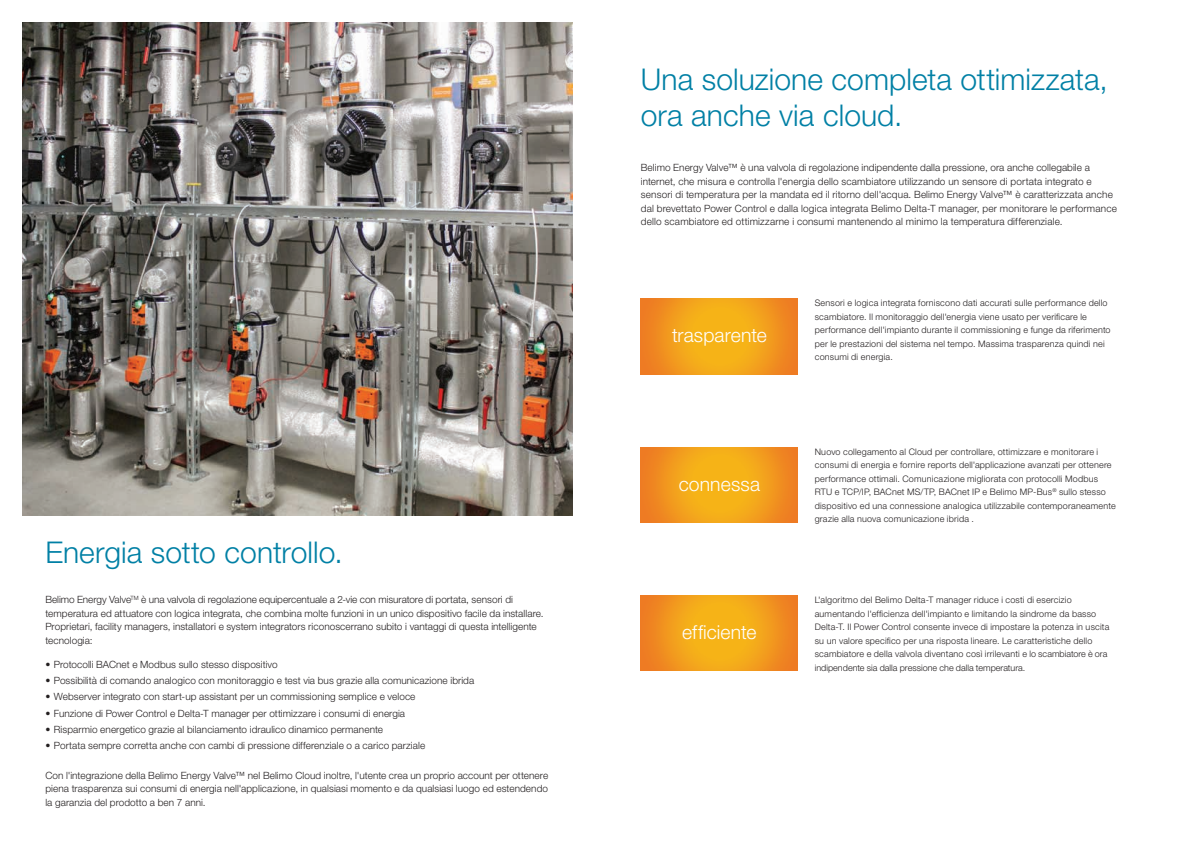
<style>
.page{position:relative;width:1191px;height:842px;background:#fff}
.page>*{position:absolute;margin:0;border:0;box-sizing:border-box;transform-origin:0 0}
.t1{font:300 30px/35.5px "Helvetica Neue LT Std";letter-spacing:.005em;color:#0180a5}
.t2{font:300 19.3px "Helvetica Neue LT Std";letter-spacing:.005em;color:#fff}
.t3{font:300 10px/13.5px "Helvetica Neue LT Std";letter-spacing:.005em;color:#231f20}
.t4{font:300 9px/13.5px "Helvetica Neue LT Std";letter-spacing:.02em;color:#231f20}
</style>
<div class="page">
<img style="left:641px;top:298px;width:157px;height:76px">
<img style="left:641px;top:595px;width:157px;height:76px">
<img style="left:641px;top:447px;width:157px;height:76px">
<img style="left:23px;top:23px;width:550px;height:493px">
<h1 class="t1" style="left:45px;top:533px;width:299px">Energia sotto controllo.</h1>
<p class="t3" style="left:45px;top:592px;width:500px">Belimo Energy Valve<sup>TM</sup> è una valvola di regolazione equipercentuale a 2-vie con misuratore di portata, sensori di temperatura ed attuatore con logica integrata, che combina molte funzioni in un unico dispositivo facile da installare.<br>Proprietari, facility managers, installatori e system integrators riconoscerrano subito i vantaggi di questa intelligente tecnologia:</p>
<p class="t3" style="left:45px;top:657px;width:234px">• Protocolli BACnet e Modbus sullo stesso dispositivo</p>
<p class="t3" style="left:45px;top:673px;width:430px">• Possibilità di comando analogico con monitoraggio e test via bus grazie alla comunicazione ibrida</p>
<p class="t3" style="left:45px;top:690px;width:371px">• Webserver integrato con start-up assistant per un commissioning semplice e veloce</p>
<p class="t3" style="left:45px;top:706px;width:361px">• Funzione di Power Control e Delta-T manager per ottimizzare i consumi di energia</p>
<p class="t3" style="left:45px;top:722px;width:339px">• Risparmio energetico grazie al bilanciamento idraulico dinamico permanente</p>
<p class="t3" style="left:45px;top:739px;width:381px">• Portata sempre corretta anche con cambi di pressione differenziale o a carico parziale</p>
<p class="t3" style="left:45px;top:768px;width:504px;text-align:justify">Con l'integrazione della Belimo Energy Valve™ nel Belimo Cloud inoltre, l'utente crea un proprio account per ottenere piena trasparenza sui consumi di energia nell'applicazione, in qualsiasi momento e da qualsiasi luogo ed estendendo la garanzia del prodotto a ben 7 anni.</p>
<h1 class="t1" style="left:641px;top:61px;width:468px">Una soluzione completa ottimizzata, ora anche via cloud.</h1>
<p class="t3" style="left:641px;top:160px;width:477px">Belimo Energy Valve™ è una valvola di regolazione indipendente dalla pressione, ora anche collegabile a internet, che misura e controlla l'energia dello scambiatore utilizzando un sensore di portata integrato e sensori di temperatura per la mandata ed il ritorno dell'acqua. Belimo Energy Valve™ è caratterizzata anche dal brevettato Power Control e dalla logica integrata Belimo Delta-T manager, per monitorare le performance dello scambiatore ed ottimizzarne i consumi mantenendo al minimo la temperatura differenziale.</p>
<h2 class="t2" style="left:672px;top:323px;width:96px">trasparente</h2>
<h2 class="t2" style="left:678px;top:472px;width:83px">connessa</h2>
<h2 class="t2" style="left:682px;top:620px;width:76px">efficiente</h2>
<p class="t4" style="left:814px;top:296px;width:297px">Sensori e logica integrata forniscono dati accurati sulle performance dello scambiatore. Il monitoraggio dell'energia viene usato per verificare le performance dell'impianto durante il commissioning e funge da riferimento per le prestazioni del sistema nel tempo. Massima trasparenza quindi nei consumi di energia.</p>
<p class="t4" style="left:814px;top:444px;width:302px">Nuovo collegamento al Cloud per controllare, ottimizzare e monitorare i consumi di energia e fornire reports dell'applicazione avanzati per ottenere performance ottimali. Comunicazione migliorata con protocolli Modbus RTU e TCP/IP, BACnet MS/TP, BACnet IP e Belimo MP-Bus<sup>®</sup> sullo stesso dispositivo ed una connessione analogica utilizzabile contemporaneamente grazie alla nuova comunicazione ibrida .</p>
<p class="t4" style="left:814px;top:593px;width:296px">L'algoritmo del Belimo Delta-T manager riduce i costi di esercizio aumentando l'efficienza dell'impianto e limitando la sindrome da basso Delta-T. Il Power Control consente invece di impostare la potenza in uscita su un valore specifico per una risposta lineare. Le caratteristiche dello scambiatore e della valvola diventano così irrilevanti e lo scambiatore è ora indipendente sia dalla pressione che dalla temperatura.</p>
</div>
